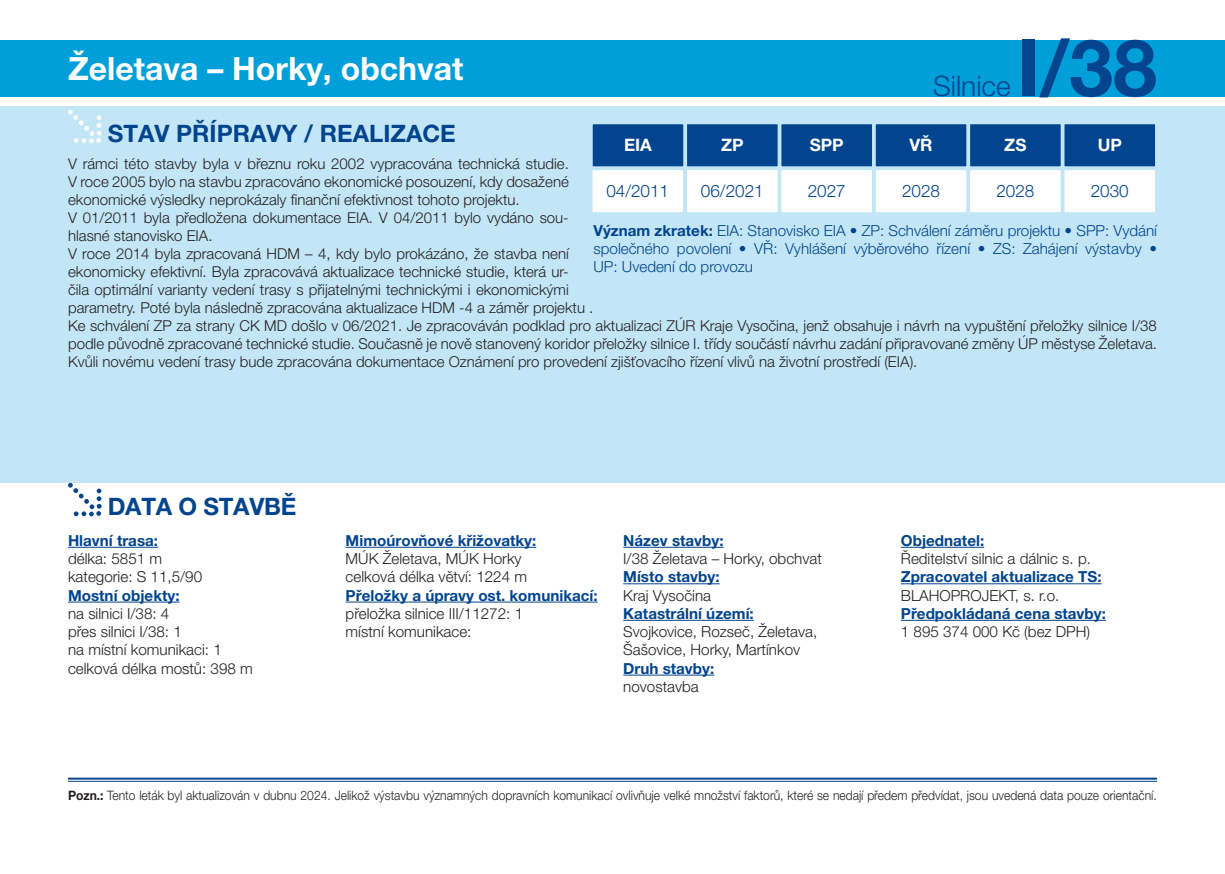
<style>
.page{position:relative;width:1225px;height:874px;background:#fff}
.page>*{position:absolute;margin:0;border:0;box-sizing:border-box;transform-origin:0 0}
.t1{font:700 78.8px "Helvetica Neue LT Pro";color:#02448d}
.t2{font:700 32px "Helvetica Neue LT Pro";color:#fff}
.t3{font:300 28.2px "Helvetica Neue LT Pro";color:#02448d}
.t4{font:700 24px "Helvetica Neue LT Pro";color:#02448d}
.t5{font:300 17.2px "Helvetica Neue LT Pro";color:#02448d}
.t6{font:700 17.2px "Helvetica Neue LT Pro";color:#fff}
.t7{font:300 15.2px/18.2px "Helvetica Neue LT Pro";color:#231f20}
.t8{font:700 15.2px "Helvetica Neue LT Pro";color:#02448d}
.t9{font:300 15.2px/18.2px "Helvetica Neue LT Pro";color:#02448d;text-align:justify}
.t10{font:300 15px/18px "Helvetica Neue LT Pro";color:#231f20}
.t11{font:300 13px "Helvetica Neue LT Pro";color:#231f20;scale:.93 1}
.s1{font-weight:700}
</style>
<div class="page">
<div style="left:0;top:106px;width:1225px;height:376px;background:#c3e6f6"></div>
<svg style="left:68px;top:110px;width:34px;height:33px"></svg>
<hr style="left:68px;top:777px;width:1089px;height:2px;background:#02448d">
<hr style="left:68px;top:780px;width:1089px;height:1px;background:#02448d">
<hr style="left:68px;top:546px;width:90px;height:1px;background:#02448d">
<hr style="left:68px;top:601px;width:111px;height:1px;background:#02448d">
<hr style="left:346px;top:546px;width:190px;height:1px;background:#02448d">
<hr style="left:346px;top:601px;width:251px;height:1px;background:#02448d">
<hr style="left:623px;top:546px;width:100px;height:1px;background:#02448d">
<hr style="left:623px;top:583px;width:96px;height:1px;background:#02448d">
<hr style="left:623px;top:619px;width:131px;height:1px;background:#02448d">
<hr style="left:623px;top:674px;width:91px;height:1px;background:#02448d">
<hr style="left:901px;top:546px;width:83px;height:1px;background:#02448d">
<hr style="left:901px;top:583px;width:200px;height:1px;background:#02448d">
<hr style="left:901px;top:619px;width:205px;height:1px;background:#02448d">
<div style="left:0;top:40px;width:1225px;height:56px;background:#009fda"></div>
<svg style="left:68px;top:482px;width:34px;height:34px"></svg>
<div style="left:1063px;top:123px;width:93px;height:44px;background:#02448d"></div>
<div style="left:1062px;top:122px;width:95px;height:46px;border:2px solid #c3e6f6"></div>
<div style="left:875px;top:123px;width:92px;height:44px;background:#02448d"></div>
<div style="left:874px;top:122px;width:94px;height:46px;border:2px solid #c3e6f6"></div>
<div style="left:969px;top:123px;width:92px;height:44px;background:#02448d"></div>
<div style="left:968px;top:122px;width:94px;height:46px;border:2px solid #c3e6f6"></div>
<div style="left:780px;top:123px;width:93px;height:44px;background:#02448d"></div>
<div style="left:779px;top:122px;width:95px;height:46px;border:2px solid #c3e6f6"></div>
<div style="left:686px;top:123px;width:92px;height:44px;background:#02448d"></div>
<div style="left:685px;top:122px;width:94px;height:46px;border:2px solid #c3e6f6"></div>
<div style="left:592px;top:123px;width:92px;height:44px;background:#02448d"></div>
<div style="left:591px;top:122px;width:94px;height:46px;border:2px solid #c3e6f6"></div>
<div style="left:1063px;top:169px;width:93px;height:44px;background:#fff"></div>
<div style="left:1062px;top:168px;width:95px;height:46px;border:2px solid #c3e6f6"></div>
<div style="left:875px;top:169px;width:92px;height:44px;background:#fff"></div>
<div style="left:874px;top:168px;width:94px;height:46px;border:2px solid #c3e6f6"></div>
<div style="left:969px;top:169px;width:92px;height:44px;background:#fff"></div>
<div style="left:968px;top:168px;width:94px;height:46px;border:2px solid #c3e6f6"></div>
<div style="left:780px;top:169px;width:93px;height:44px;background:#fff"></div>
<div style="left:779px;top:168px;width:95px;height:46px;border:2px solid #c3e6f6"></div>
<div style="left:686px;top:169px;width:92px;height:44px;background:#fff"></div>
<div style="left:685px;top:168px;width:94px;height:46px;border:2px solid #c3e6f6"></div>
<div style="left:591px;top:169px;width:93px;height:44px;background:#fff"></div>
<div style="left:590px;top:168px;width:95px;height:46px;border:2px solid #c3e6f6"></div>
<h2 class="t2" style="left:68px;top:48px;width:397px">Želetava – Horky, obchvat</h2>
<h3 class="t3" style="left:933px;top:69px;width:79px">Silnice</h3>
<h1 class="t1" style="left:1016px;top:19px;width:142px">I/38</h1>
<h3 class="t4" style="left:108px;top:119px;width:350px">STAV PŘÍPRAVY / REALIZACE</h3>
<p class="t6" style="left:624px;top:134px;width:29px">EIA</p>
<p class="t6" style="left:721px;top:134px;width:24px">ZP</p>
<p class="t6" style="left:809px;top:134px;width:35px">SPP</p>
<p class="t6" style="left:909px;top:134px;width:25px">VŘ</p>
<p class="t6" style="left:1004px;top:134px;width:24px">ZS</p>
<p class="t6" style="left:1097px;top:134px;width:26px">UP</p>
<p class="t5" style="left:606px;top:180px;width:64px">04/2011</p>
<p class="t5" style="left:701px;top:180px;width:64px">06/2021</p>
<p class="t5" style="left:807px;top:180px;width:40px">2027</p>
<p class="t5" style="left:902px;top:180px;width:40px">2028</p>
<p class="t5" style="left:996px;top:180px;width:40px">2028</p>
<p class="t5" style="left:1090px;top:180px;width:40px">2030</p>
<p class="t10" style="left:68px;top:154px;width:1090px">V rámci této stavby byla v březnu roku 2002 vypracována technická studie.<br>V roce 2005 bylo na stavbu zpracováno ekonomické posouzení, kdy dosažené<br>ekonomické výsledky neprokázaly finanční efektivnost tohoto projektu.<br>V 01/2011 byla předložena dokumentace EIA. V 04/2011 bylo vydáno sou-<br>hlasné stanovisko EIA.<br>V roce 2014 byla zpracovaná HDM – 4, kdy bylo prokázáno, že stavba není<br>ekonomicky efektivní. Byla zpracovává aktualizace technické studie, která ur-<br>čila optimální varianty vedení trasy s přijatelnými technickými i ekonomickými<br>parametry. Poté byla následně zpracována aktualizace HDM -4 a záměr projektu .<br>Ke schválení ZP za strany CK MD došlo v 06/2021. Je zpracováván podklad pro aktualizaci ZÚR Kraje Vysočina, jenž obsahuje i návrh na vypuštění přeložky silnice I/38 podle původně zpracované technické studie. Současně je nově stanovený koridor přeložky silnice I. třídy součástí návrhu zadání připravované změny ÚP městyse Želetava.<br>Kvůli novému vedení trasy bude zpracována dokumentace Oznámení pro provedení zjišťovacího řízení vlivů na životní prostředí (EIA).</p>
<p class="t9" style="left:593px;top:221px;width:565px"><span class="s1">Význam zkratek:</span> EIA: Stanovisko EIA • ZP: Schválení záměru projektu • SPP: Vydání společného povolení • VŘ: Vyhlášení výběrového řízení • ZS: Zahájení výstavby • UP: Uvedení do provozu</p>
<h3 class="t4" style="left:108px;top:491px;width:190px">DATA O STAVBĚ</h3>
<p class="t8" style="left:68px;top:530px;width:92px">Hlavní trasa:</p>
<p class="t7" style="left:68px;top:549px;width:136px">délka: 5851 m kategorie: S 11,5/90</p>
<p class="t8" style="left:68px;top:585px;width:113px">Mostní objekty:</p>
<p class="t7" style="left:68px;top:603px;width:186px">na silnici I/38: 4<br>přes silnici I/38: 1<br>na místní komunikaci: 1 celková délka mostů: 398 m</p>
<p class="t8" style="left:346px;top:530px;width:192px">Mimoúrovňové křižovatky:</p>
<p class="t7" style="left:346px;top:549px;width:183px">MÚK Želetava, MÚK Horky celková délka větví: 1224 m</p>
<p class="t8" style="left:346px;top:585px;width:253px">Přeložky a úpravy ost. komunikací:</p>
<p class="t7" style="left:346px;top:603px;width:179px">přeložka silnice III/11272: 1 místní komunikace:</p>
<p class="t8" style="left:623px;top:530px;width:102px">Název stavby:</p>
<p class="t7" style="left:623px;top:549px;width:200px">I/38 Želetava – Horky, obchvat</p>
<p class="t8" style="left:623px;top:567px;width:98px">Místo stavby:</p>
<p class="t7" style="left:623px;top:585px;width:89px">Kraj Vysočina</p>
<p class="t8" style="left:623px;top:603px;width:132px">Katastrální území:</p>
<p class="t7" style="left:623px;top:622px;width:196px">Svojkovice, Rozseč, Želetava,<br>Šašovice, Horky, Martínkov</p>
<p class="t8" style="left:623px;top:658px;width:92px">Druh stavby:</p>
<p class="t7" style="left:623px;top:676px;width:77px">novostavba</p>
<p class="t8" style="left:901px;top:530px;width:85px">Objednatel:</p>
<p class="t7" style="left:901px;top:549px;width:192px">Ředitelství silnic a dálnic s. p.</p>
<p class="t8" style="left:901px;top:567px;width:202px">Zpracovatel aktualizace TS:</p>
<p class="t7" style="left:901px;top:585px;width:160px">BLAHOPROJEKT, s. r.o.</p>
<p class="t8" style="left:901px;top:603px;width:206px">Předpokládaná cena stavby:</p>
<p class="t7" style="left:901px;top:622px;width:191px">1 895 374 000 Kč (bez DPH)</p>
<p class="t11" style="left:68px;top:786px;width:1172px"><span class="s1">Pozn.:</span> Tento leták byl aktualizován v dubnu 2024. Jelikož výstavbu významných dopravních komunikací ovlivňuje velké množství faktorů, které se nedají předem předvídat, jsou uvedená data pouze orientační.</p>
</div>
